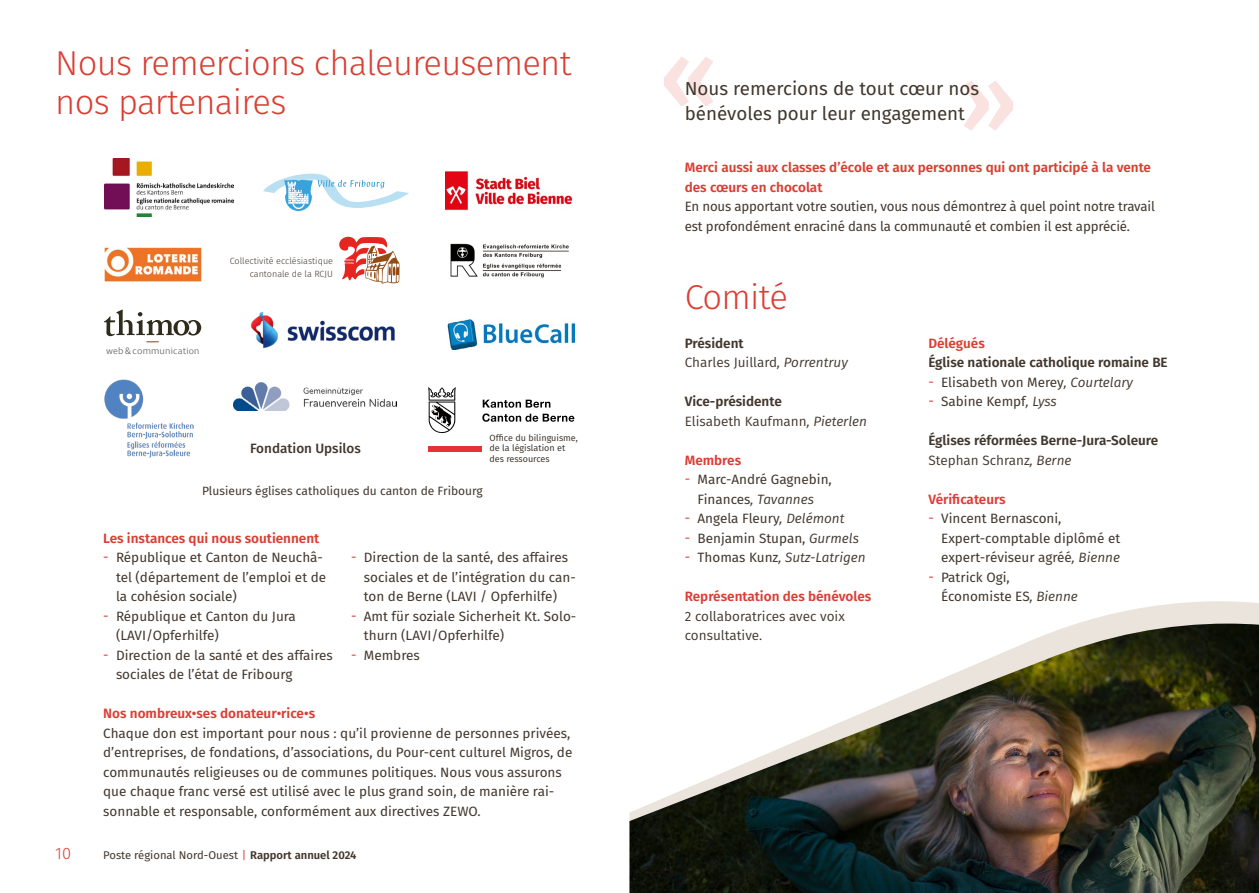
<style>
.page{position:relative;width:1259px;height:893px;background:#fff}
.page>*{position:absolute;margin:0;border:0;box-sizing:border-box;transform-origin:0 0}
.t1{font:500 96px "Fira Sans";color:#da3e34}
.t2{font:300 34.5px/39px "Fira Sans";letter-spacing:-.02em;color:#da3e34}
.t3{font:18.75px/25.5px "Fira Sans";color:#42372d}
.t4{font:300 16.5px "Fira Sans";color:#da3e34}
.t5{font:13.5px/19.5px "Fira Sans";color:#42372d}
.t6{font:600 13.5px/19.5px "Fira Sans";color:#da3e34}
.t7{font:600 13.5px/19.5px "Fira Sans";color:#42372d}
.t8{font:13.5px/19.5px "Fira Sans";color:#42372d}
.t9{font:italic 13.5px "Fira Sans";color:#42372d}
.t10{font:500 13.5px "Fira Sans";color:#42372d}
.t11{font:13.5px "Fira Sans";color:#da3e34}
.t12{font:12px "Fira Sans";color:#42372d}
.t13{font:11.25px "Fira Sans";color:#42372d}
.t14{font:300 9.45px "Ingra";letter-spacing:.02em;color:#585a58}
.t15{font:9px/10.5px "Fira Sans";color:#42372d}
.t16{font:300 9px/13.5px "Fira Sans";color:#42372d;text-align:right}
.s1{font-size:9.15px}
.s2{color:#da3e34}
.s3{font-weight:600}
.s4{font-style:italic}
.s5{font-style:normal}
.s6{font-style:normal;color:#da3e34}
.s7{font-weight:400;color:#da3e34}
.s8{font-weight:400}
.s9{font-weight:400;font-style:italic}
</style>
<div class="page">
<img style="left:104px;top:247px;width:98px;height:34px">
<img style="left:450px;top:243px;width:119px;height:35px">
<img style="left:233px;top:382px;width:163px;height:29px">
<svg style="left:482px;top:400px;width:92px;height:22px"></svg>
<svg style="left:428px;top:387px;width:28px;height:47px"></svg>
<div style="left:429px;top:446px;width:53px;height:6px;background:#e53234"></div>
<img style="left:104px;top:379px;width:90px;height:78px">
<svg style="left:263px;top:174px;width:146px;height:37px"></svg>
<img style="left:104px;top:158px;width:129px;height:58px">
<img style="left:445px;top:171px;width:128px;height:40px">
<img style="left:447px;top:319px;width:127px;height:31px">
<img style="left:251px;top:311px;width:144px;height:37px">
<svg style="left:104px;top:310px;width:97px;height:32px"></svg>
<svg style="left:1076px;top:601px;width:183px;height:23px;fill:#eae4dc"></svg>
<img style="left:629px;top:624px;width:630px;height:269px">
<svg style="left:339px;top:236px;width:61px;height:48px"></svg>
<h2 class="t2" style="left:55px;top:43px;width:518px">Nous remercions chaleureusement nos partenaires</h2>
<p class="t14" style="left:106px;top:345px;width:95px">web&amp;communi<span class="s1">cation</span></p>
<p class="t16" style="left:230px;top:254px;width:105px">Collectivité ecclésiastique cantonale de la RCJU</p>
<p class="t15" style="left:489px;top:432px;width:90px">Office du bilinguisme, de la législation et des ressources</p>
<p class="t10" style="left:250px;top:437px;width:112px">Fondation Upsilos</p>
<p class="t12" style="left:202px;top:482px;width:282px">Plusieurs églises catholiques du canton de Fribourg</p>
<p class="t6" style="left:103px;top:528px;width:218px">Les instances qui nous soutiennent</p>
<p class="t5" style="left:103px;top:547px;width:221px"><span class="s2">࢓</span> République et Canton de Neuchâ-</p>
<p class="t5" style="left:116px;top:567px;width:212px">tel (département de l’emploi et de</p>
<p class="t5" style="left:116px;top:586px;width:122px">la cohésion sociale)</p>
<p class="t5" style="left:103px;top:606px;width:194px"><span class="s2">࢓</span> République et Canton du Jura</p>
<p class="t5" style="left:116px;top:625px;width:104px">(LAVI/Opferhilfe)</p>
<p class="t5" style="left:103px;top:645px;width:231px"><span class="s2">࢓</span> Direction de la santé et des affaires</p>
<p class="t5" style="left:116px;top:664px;width:178px">sociales de l’état de Fribourg</p>
<p class="t5" style="left:351px;top:547px;width:218px"><span class="s2">࢓</span> Direction de la santé, des affaires</p>
<p class="t5" style="left:364px;top:567px;width:213px">sociales et de l’intégration du can-</p>
<p class="t5" style="left:364px;top:586px;width:195px">ton de Berne (LAVI / Opferhilfe)</p>
<p class="t5" style="left:351px;top:606px;width:227px"><span class="s2">࢓</span> Amt für soziale Sicherheit Kt. Solo-</p>
<p class="t5" style="left:364px;top:625px;width:142px">thurn (LAVI/Opferhilfe)</p>
<p class="t5" style="left:364px;top:645px;width:57px">Membres</p>
<p class="t11" style="left:351px;top:645px;width:7px">࢓</p>
<p class="t6" style="left:103px;top:703px;width:213px">Nos nombreux•ses donateur•rice•s</p>
<p class="t5" style="left:103px;top:723px;width:470px">Chaque don est important pour nous : qu’il provienne de personnes privées, d’entreprises, de fondations, d’associations, du Pour-cent culturel Migros, de communautés religieuses ou de communes politiques. Nous vous assurons que chaque franc versé est utilisé avec le plus grand soin, de manière rai&shy;sonnable et responsable, conformément aux directives ZEWO.</p>
<p class="t4" style="left:55px;top:842px;width:17px">10</p>
<p class="t13" style="left:103px;top:847px;width:255px">Poste régional Nord-Ouest <span class="s2">|</span> <span class="s3">Rapport annuel 2024</span></p>
<h1 class="t1" style="left:659px;top:-2px;width:59px">«</h1>
<h3 class="t3" style="left:685px;top:75px;width:296px">Nous remercions de tout cœur nos bénévoles pour leur engagement</h3>
<p class="t6" style="left:685px;top:157px;width:468px">Merci aussi aux classes d’école et aux personnes qui ont participé à la vente des cœurs en chocolat</p>
<p class="t5" style="left:685px;top:196px;width:472px">En nous apportant votre soutien, vous nous démontrez à quel point notre travail est profondément enraciné dans la communauté et combien il est apprécié.</p>
<h2 class="t2" style="left:685px;top:277px;width:105px">Comité</h2>
<p class="t8" style="left:685px;top:333px;width:165px"><span class="s3">Président<br></span>Charles Juillard<span class="s4">, Porrentruy</span></p>
<p class="t8" style="left:685px;top:392px;width:184px"><span class="s3">Vice-présidente<br></span>Elisabeth Kaufmann<span class="s4">, Pieterlen</span></p>
<p class="t6" style="left:685px;top:450px;width:58px">Membres</p>
<p class="t5" style="left:685px;top:469px;width:149px"><span class="s2">࢓</span> Marc-André Gagnebin,</p>
<p class="t9" style="left:697px;top:489px;width:118px"><span class="s5">Finances</span>, Tavannes</p>
<p class="t5" style="left:685px;top:508px;width:161px"><span class="s2">࢓</span> Angela Fleury<span class="s4">, Delémont</span></p>
<p class="t5" style="left:685px;top:528px;width:176px"><span class="s2">࢓</span> Benjamin Stupan, <span class="s4">Gurmels</span></p>
<p class="t9" style="left:685px;top:548px;width:182px"><span class="s6">࢓</span> <span class="s5">Thomas Kunz</span>, Sutz-Latrigen</p>
<p class="t6" style="left:685px;top:586px;width:188px">Représentation des bénévoles</p>
<p class="t8" style="left:685px;top:606px;width:161px">2 collaboratrices avec voix consultative.</p>
<p class="t6" style="left:928px;top:332px;width:58px">Délégués</p>
<p class="t7" style="left:928px;top:352px;width:241px">Église nationale catholique romaine BE <span class="s7">࢓</span> <span class="s8">Elisabeth von Merey</span><span class="s9">, Courtelary<br></span><span class="s7">࢓</span> <span class="s8">Sabine Kempf</span><span class="s9">, Lyss</span></p>
<p class="t7" style="left:928px;top:430px;width:231px">Églises réformées Berne-Jura-Soleure<br><span class="s8">Stephan Schranz</span><span class="s9">, Berne</span></p>
<p class="t6" style="left:928px;top:488px;width:79px">Vérificateurs</p>
<p class="t5" style="left:928px;top:508px;width:135px"><span class="s2">࢓</span> Vincent Bernasconi,</p>
<p class="t5" style="left:941px;top:528px;width:181px">Expert-comptable diplômé et</p>
<p class="t5" style="left:941px;top:547px;width:180px">expert-réviseur agréé<span class="s4">, Bienne</span></p>
<p class="t5" style="left:928px;top:567px;width:83px"><span class="s2">࢓</span> Patrick Ogi,</p>
<p class="t5" style="left:941px;top:586px;width:138px">Économiste ES<span class="s4">, Bienne</span></p>
</div>
